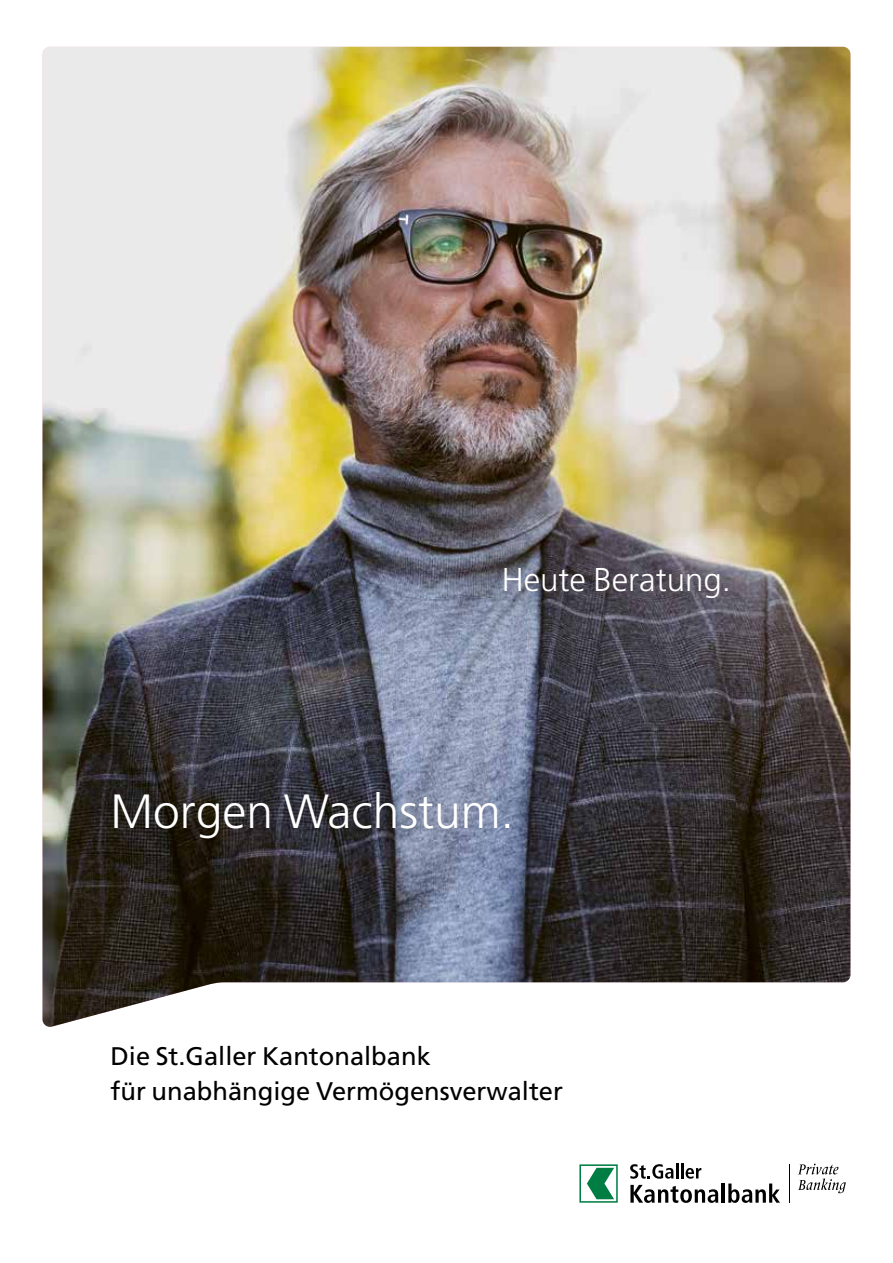
<style>
.page{position:relative;width:893px;height:1263px;background:#fff}
.page>*{position:absolute;margin:0;border:0;box-sizing:border-box;transform-origin:0 0}
.t1{font:300 48px "Frutiger LT Std";color:#fff}
.t2{font:300 33px "Frutiger LT Std";color:#fff}
.t3{font:25.5px/34.5px "Frutiger LT Std";color:#000}
</style>
<div class="page">
<img style="left:43px;top:47px;width:807px;height:980px">
<div style="left:439px;top:525px;width:305px;height:114px;background:#000;opacity:.5"></div>
<div style="left:47px;top:751px;width:477px;height:131px;background:#000;opacity:.5"></div>
<svg style="left:798px;top:1163px;width:48px;height:30px"></svg>
<hr style="left:789px;top:1164px;width:1px;height:38px;background:#000">
<svg style="left:579px;top:1164px;width:39px;height:38px"></svg>
<svg style="left:630px;top:1163px;width:71px;height:16px"></svg>
<svg style="left:630px;top:1185px;width:88px;height:17px"></svg>
<hr style="left:722px;top:1183px;width:3px;height:19px;background:#000">
<svg style="left:728px;top:1183px;width:52px;height:19px"></svg>
<p class="t2" style="left:502px;top:561px;width:231px">Heute Beratung.</p>
<h1 class="t1" style="left:111px;top:784px;width:405px">Morgen Wachstum.</h1>
<p class="t3" style="left:111px;top:1039px;width:454px">Die St.Galler Kantonalbank<br>für unabhängige Vermögensverwalter</p>
</div>
